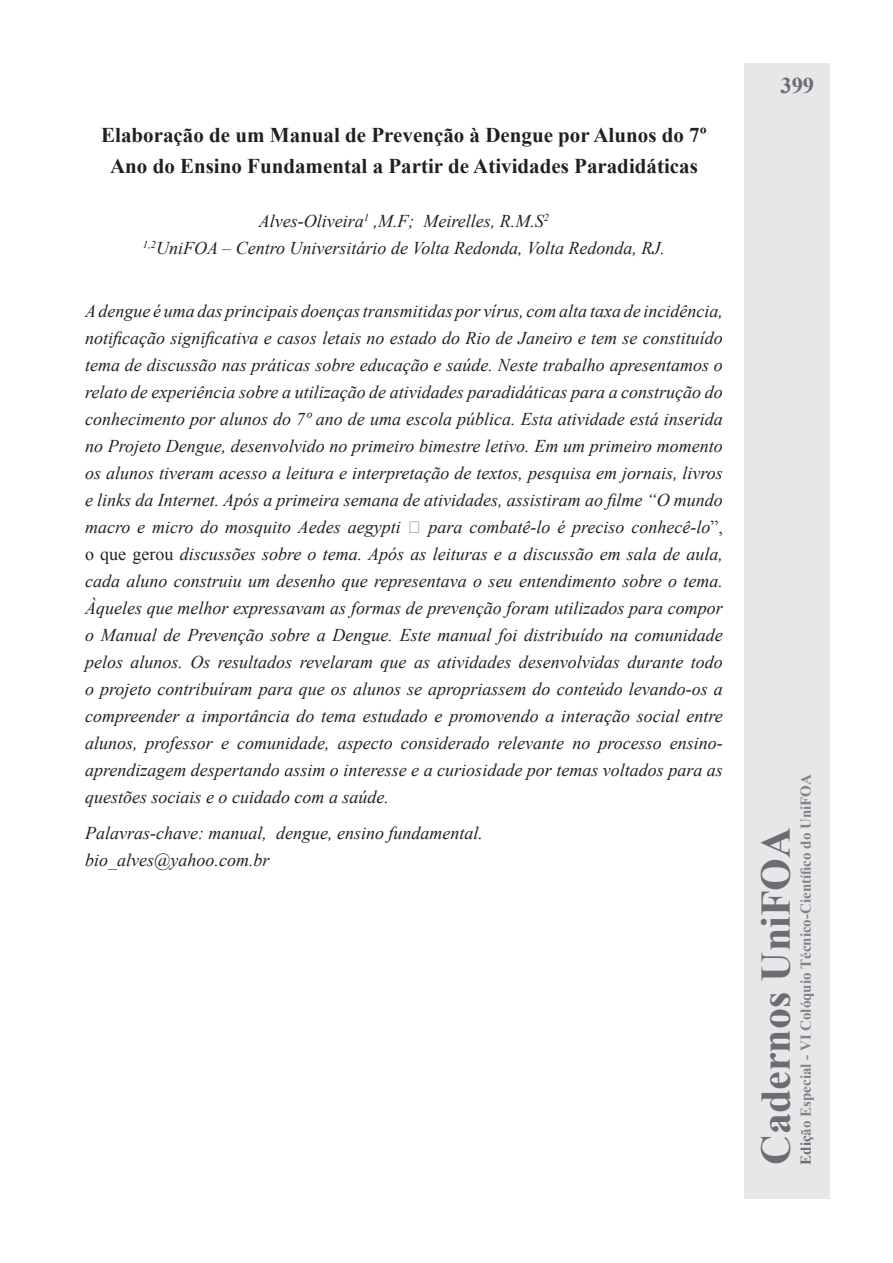
<style>
.page{position:relative;width:893px;height:1263px;background:#fff}
.page>*{position:absolute;margin:0;border:0;box-sizing:border-box;transform-origin:0 0}
.t1{font:700 42px "Times New Roman";color:#6c6d70}
.t2{font:700 22.5px "Times New Roman";color:#6c6d70}
.t3{font:700 21px/31.5px "Times New Roman";color:#231f20;text-align:center}
.t4{font:italic 18px/27px "Times New Roman";color:#231f20;text-align:justify}
.t5{font:700 15px "Times New Roman";color:#808285}
.s1{font-style:normal}
.s2{color:#6c6d70}
</style>
<div class="page">
<div style="left:744px;top:64px;width:85px;height:1135px;background:#e6e7e9"></div>
<p class="t3" style="left:101px;top:118px;width:607px">Elaboração de um Manual de Prevenção à Dengue por Alunos do 7º<br>Ano do Ensino Fundamental a Partir de Atividades Paradidáticas</p>
<p class="t4" style="left:143px;top:207px;width:524px;text-align:center">Alves-Oliveira<sup>1</sup> ,M.F; Meirelles, R.M.S<sup>2<br>1,2</sup>UniFOA – Centro Universitário de Volta Redonda, Volta Redonda, RJ.</p>
<p class="t4" style="left:85px;top:297px;width:639px">A dengue é uma das principais doenças transmitidas por vírus, com alta taxa de incidência, notificação significativa e casos letais no estado do Rio de Janeiro e tem se constituído tema de discussão nas práticas sobre educação e saúde. Neste trabalho apresentamos o relato de experiência sobre a utilização de atividades paradidáticas para a construção do conhecimento por alunos do 7º ano de uma escola pública. Esta atividade está inserida no Projeto Dengue, desenvolvido no primeiro bimestre letivo. Em um primeiro momento os alunos tiveram acesso a leitura e interpretação de textos, pesquisa em jornais, livros e links da Internet. Após a primeira semana de atividades, assistiram ao filme “O mundo macro e micro do mosquito Aedes aegypti</p>
<p class="t4" style="left:85px;top:513px;width:639px;text-indent:343px">para combatê-lo é preciso conhecê-lo<span class="s1">”, o que gerou</span> discussões sobre o tema. Após as leituras e a discussão em sala de aula, cada aluno construiu um desenho que representava o seu entendimento sobre o tema.<br>Àqueles que melhor expressavam as formas de prevenção foram utilizados para compor o Manual de Prevenção sobre a Dengue. Este manual foi distribuído na comunidade pelos alunos. Os resultados revelaram que as atividades desenvolvidas durante todo o projeto contribuíram para que os alunos se apropriassem do conteúdo levando-os a compreender a importância do tema estudado e promovendo a interação social entre alunos, professor e comunidade, aspecto considerado relevante no processo ensino&shy;aprendizagem despertando assim o interesse e a curiosidade por temas voltados para as questões sociais e o cuidado com a saúde.</p>
<p class="t4" style="left:85px;top:819px;width:399px">Palavras-chave: manual, dengue, ensino fundamental. bio_alves@yahoo.com.br</p>
<p class="t2" style="left:780px;top:70px;width:35px">399</p>
<h1 class="t1" style="left:747px;top:1165px;width:339px;rotate:-90deg">Cadernos UniFOA</h1>
<p class="t5" style="left:795px;top:1165px;width:392px;rotate:-90deg"><span class="s2">Ediç</span>ão Especial - VI Colóquio Técnico-Científico do UniFOA</p>
</div>
